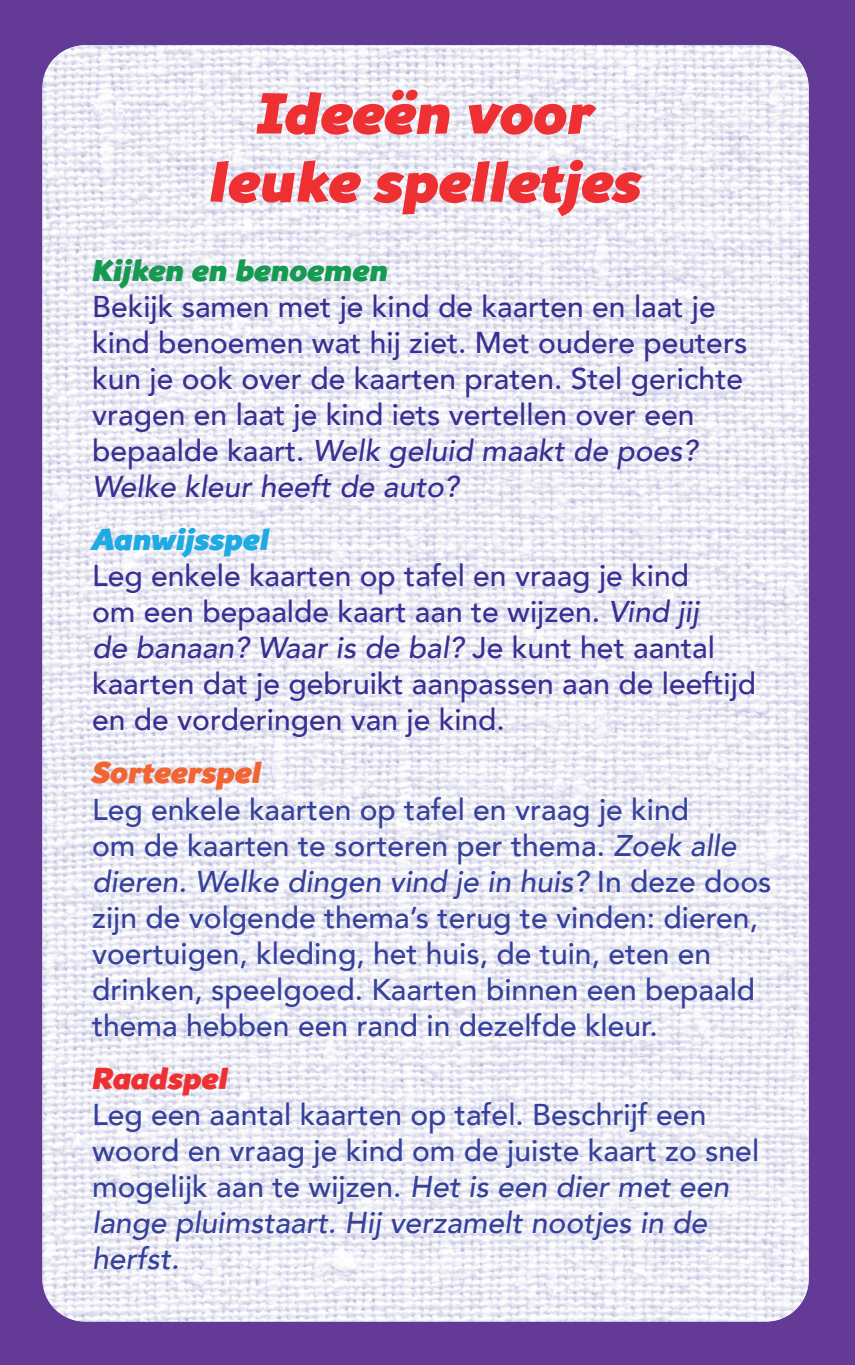
<style>
.page{position:relative;width:855px;height:1365px;background:#fff}
.page>*{position:absolute;margin:0;border:0;box-sizing:border-box;transform-origin:0 0}
.t1{font:57px/68.4px "Souses";color:#ee3033;text-align:center}
.t2{font:500 30px/36px "Avenir";color:#35419a}
.t3{font:500 30px/36px "Avenir";color:#3a2f92}
.t4{font:30px "Souses";color:#169a52}
.t5{font:30px "Souses";color:#1eaae2}
.t6{font:30px "Souses";color:#f26431}
.t7{font:30px "Souses";color:#ee3033}
.s1{font-style:italic}
</style>
<div class="page">
<div style="left:0;top:0;width:854px;height:1364px;background:#633b97"></div>
<img style="left:42px;top:45px;width:766px;height:1276px">
<h1 class="t1" style="left:209px;top:80px;width:433px">Ideeën voor leuke spelletjes</h1>
<p class="t4" style="left:92px;top:249px;width:297px">Kijken en benoemen</p>
<p class="t3" style="left:92px;top:287px;width:656px">Bekijk samen met je kind de kaarten en laat je kind benoemen wat hij ziet. Met oudere peuters kun je ook over de kaarten praten. Stel gerichte vragen en laat je kind iets vertellen over een bepaalde kaart. <span class="s1">Welk geluid maakt de poes?<br>Welke kleur heeft de auto?</span></p>
<p class="t5" style="left:92px;top:518px;width:179px">Aanwijsspel</p>
<p class="t3" style="left:92px;top:556px;width:665px">Leg enkele kaarten op tafel en vraag je kind<br>om een bepaalde kaart aan te wijzen. <span class="s1">Vind jij<br>de banaan? Waar is de bal?</span> Je kunt het aantal kaarten dat je gebruikt aanpassen aan de leeftijd en de vorderingen van je kind.</p>
<p class="t6" style="left:92px;top:751px;width:171px">Sorteerspel</p>
<p class="t2" style="left:92px;top:789px;width:680px">Leg enkele kaarten op tafel en vraag je kind<br>om de kaarten te sorteren per thema. <span class="s1">Zoek alle dieren. Welke dingen vind je in huis?</span> In deze doos zijn de volgende thema’s terug te vinden: dieren, voertuigen, kleding, het huis, de tuin, eten en drinken, speelgoed. Kaarten binnen een bepaald thema hebben een rand in dezelfde kleur.</p>
<p class="t7" style="left:92px;top:1056px;width:138px">Raadspel</p>
<p class="t2" style="left:92px;top:1094px;width:668px">Leg een aantal kaarten op tafel. Beschrijf een woord en vraag je kind om de juiste kaart zo snel mogelijk aan te wijzen. <span class="s1">Het is een dier met een lange pluimstaart. Hij verzamelt nootjes in de herfst.</span></p>
</div>
